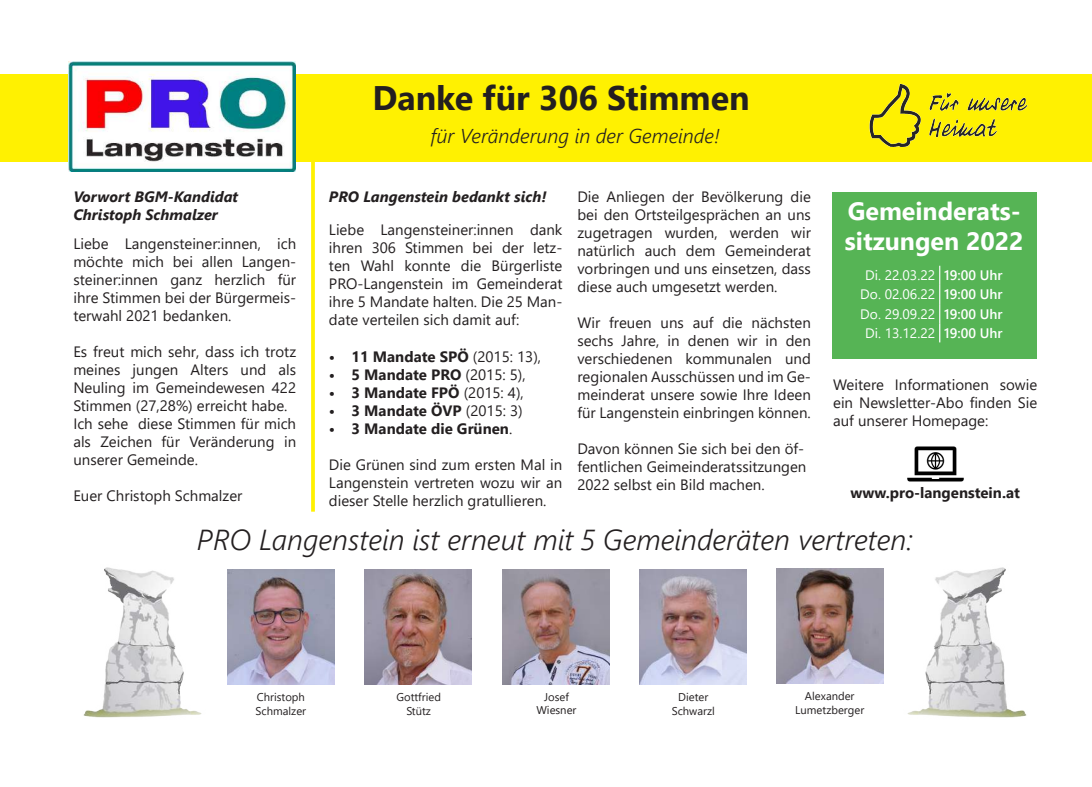
<style>
.page{position:relative;width:1092px;height:787px;background:#fff}
.page>*{position:absolute;margin:0;border:0;box-sizing:border-box;transform-origin:0 0}
.t1{font:700 34px "Segoe UI";color:#231f20}
.t2{font:italic 300 28.88px "Segoe UI";color:#231f20}
.t3{font:700 25px/30px "Segoe UI";color:#fff}
.t4{font:italic 300 20px "Segoe UI";color:#231f20}
.t5{font:15px/18px "Segoe UI";color:#231f20;text-align:justify}
.t6{font:700 15px "Segoe UI";color:#231f20}
.t7{font:italic 700 15px/18px "Segoe UI";color:#231f20}
.t8{font:13.75px/19.1px "Segoe UI";color:#fff;text-align:center}
.t9{font:11.25px/13.5px "Segoe UI";color:#231f20;text-align:center}
.s1{font-weight:600}
.s2{font-weight:400}
</style>
<div class="page">
<div style="left:0;top:74px;width:1091px;height:88px;background:#fff101"></div>
<img style="left:69px;top:61px;width:226px;height:111px">
<img style="left:776px;top:569px;width:107px;height:114px">
<img style="left:639px;top:569px;width:107px;height:115px">
<img style="left:502px;top:569px;width:107px;height:115px">
<img style="left:365px;top:569px;width:107px;height:115px">
<img style="left:227px;top:569px;width:107px;height:115px">
<img style="left:83px;top:567px;width:119px;height:151px">
<img style="left:907px;top:567px;width:120px;height:151px">
<img style="left:869px;top:83px;width:159px;height:64px">
<div style="left:832px;top:192px;width:204px;height:167px;background:#56b455"></div>
<svg style="left:939px;top:266px;width:1px;height:76px"></svg>
<img style="left:907px;top:446px;width:57px;height:36px">
<svg style="left:311px;top:162px;width:4px;height:349px"></svg>
<h1 class="t1" style="left:372px;top:66px;width:379px">Danke für 306 Stimmen</h1>
<h3 class="t4" style="left:431px;top:117px;width:290px">für Veränderung in der Gemeinde!</h3>
<p class="t7" style="left:73px;top:185px;width:166px">Vorwort BGM-Kandidat<br>Christoph Schmalzer</p>
<p class="t7" style="left:329px;top:185px;width:219px">PRO Langenstein bedankt sich!</p>
<p class="t5" style="left:577px;top:187px;width:235px">Die Anliegen der Bevölkerung die bei den Ortsteilgesprächen an uns zugetragen wurden, werden wir natürlich auch dem Gemeinderat vorbringen und uns einsetzen, dass diese auch umgesetzt werden.</p>
<p class="t5" style="left:577px;top:313px;width:235px">Wir freuen uns auf die nächsten sechs Jahre, in denen wir in den verschiedenen kommunalen und regionalen Ausschüssen und im Ge&shy;meinderat unsere sowie Ihre Ideen für Langenstein einbringen können.</p>
<p class="t5" style="left:577px;top:439px;width:230px;text-align:left">Davon können Sie sich bei den öf&shy;fentlichen Geimeinderatssitzungen<br>2022 selbst ein Bild machen.</p>
<h2 class="t2" style="left:197px;top:513px;width:717px">PRO Langenstein ist erneut mit 5 Gemeinderäten vertreten:</h2>
<h3 class="t3" style="left:844px;top:194px;width:180px">Gemeinderats&shy;sitzungen 2022</h3>
<p class="t8" style="left:860px;top:265px;width:144px">Di. 22.03.22 <span class="s1">19:00 Uhr<br></span>Do. 02.06.22 <span class="s1">19:00 Uhr<br></span>Do. 29.09.22 <span class="s1">19:00 Uhr<br></span>Di. 13.12.22 <span class="s1">19:00 Uhr</span></p>
<p class="t5" style="left:329px;top:220px;width:235px">Liebe Langensteiner:innen dank ihren 306 Stimmen bei der letz&shy;ten Wahl konnte die Bürgerliste PRO-Langenstein im Gemeinderat ihre 5 Mandate halten. Die 25 Man&shy;date verteilen sich damit auf:</p>
<p class="t6" style="left:329px;top:342px;width:214px">• 11 Mandate SPÖ <span class="s2">(2015: 13),</span></p>
<p class="t6" style="left:329px;top:360px;width:198px">• 5 Mandate PRO <span class="s2">(2015: 5),</span></p>
<p class="t6" style="left:329px;top:378px;width:196px">• 3 Mandate FPÖ <span class="s2">(2015: 4),</span></p>
<p class="t6" style="left:329px;top:396px;width:195px">• 3 Mandate ÖVP <span class="s2">(2015: 3)</span></p>
<p class="t6" style="left:329px;top:414px;width:185px">• 3 Mandate die Grünen<span class="s2">.</span></p>
<p class="t5" style="left:329px;top:454px;width:235px">Die Grünen sind zum ersten Mal in Langenstein vertreten wozu wir an dieser Stelle herzlich gratullieren.</p>
<p class="t5" style="left:73px;top:233px;width:224px">Liebe Langensteiner:innen, ich möchte mich bei allen Langen&shy;steiner:innen ganz herzlich für ihre Stimmen bei der Bürgermeis&shy;terwahl 2021 bedanken.</p>
<p class="t5" style="left:73px;top:341px;width:224px;text-align:left">Es freut mich sehr, dass ich trotz meines jungen Alters und als<br>Neuling im Gemeindewesen 422<br>Stimmen (27,28%) erreicht habe.<br>Ich sehe diese Stimmen für mich als Zeichen für Veränderung in unserer Gemeinde.</p>
<p class="t5" style="left:73px;top:485px;width:170px">Euer Christoph Schmalzer</p>
<p class="t5" style="left:833px;top:374px;width:205px">Weitere Informationen sowie ein Newsletter-Abo finden Sie auf unserer Homepage:</p>
<p class="t6" style="left:850px;top:478px;width:171px">www.pro-langenstein.at</p>
<p class="t9" style="left:255px;top:689px;width:52px;text-align:left">Christoph<br>Schmalzer</p>
<p class="t9" style="left:396px;top:689px;width:46px">Gottfried<br>Stütz</p>
<p class="t9" style="left:536px;top:688px;width:42px">Josef<br>Wiesner</p>
<p class="t9" style="left:671px;top:689px;width:45px">Dieter<br>Schwarzl</p>
<p class="t9" style="left:795px;top:688px;width:70px">Alexander<br>Lumetzberger</p>
</div>
